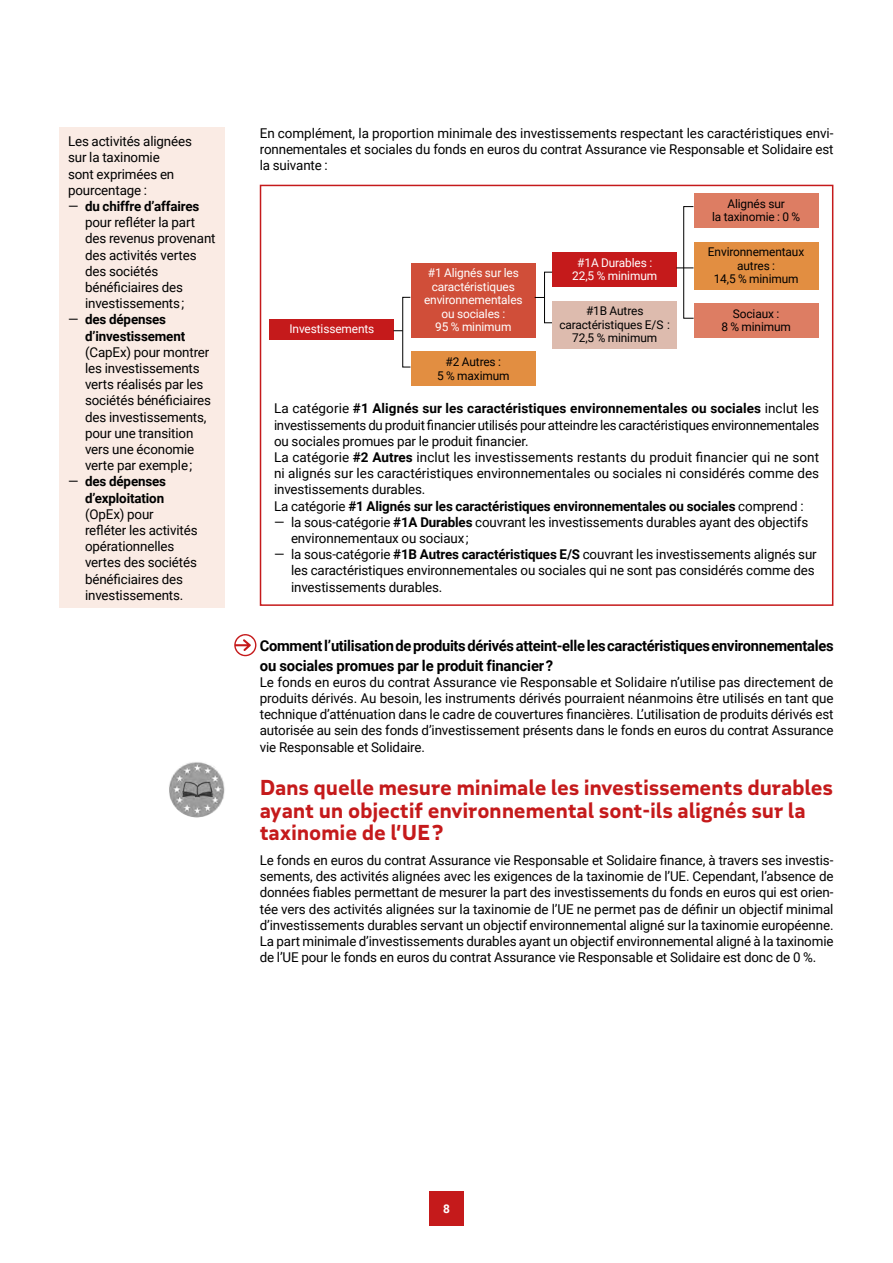
<style>
.page{position:relative;width:893px;height:1263px;background:#fff}
.page>*{position:absolute;margin:0;border:0;box-sizing:border-box;transform-origin:0 0}
.esp4__H3{font:700 21px/22.5px "MAIF";letter-spacing:-.01em;color:#c51a1b}
.H4{font:700 15px/19.5px "Roboto";letter-spacing:-.02em;color:#000}
.Texte_courant__P{font:13.5px/16.2px "Roboto";letter-spacing:-.01em;color:#000;text-align:justify}
.Bloc01_-_Liste_Nv1__P{font:13.5px/16.2px "Roboto";letter-spacing:-.01em;color:#000}
.Bloc01_Txt_courant_Etendue_Col_Esp4__P{font:13.5px/16.2px "Roboto";letter-spacing:-.01em;color:#000;text-align:justify}
.Bloc01_Txt_courant_Etendue_Col_P{font:13.5px/16.2px "Roboto";letter-spacing:-.01em;color:#000;text-align:justify}
.Texte_courant_esp2__P{font:13.5px/16.2px "Roboto";letter-spacing:-.01em;color:#000;text-align:justify}
.Bloc01_Txt_courant_Etendue_Col_P-2{font:700 13.5px "Roboto";letter-spacing:-.01em;color:#000}
.Bloc01_Txt_courant__P{font:13.5px/16.2px "Roboto";letter-spacing:-.01em;color:#000}
.Txt_courant_GRAPHIQUE_ROUGE_80__P{font:12px/13.5px "Roboto";letter-spacing:-.01em;color:#fff;text-align:center}
.Txt_courant_GRAPHIQUE_ORANGE__P{font:12px/13.5px "Roboto";letter-spacing:-.01em;color:#000;text-align:center}
.Txt_courant_GRAPHIQUE_ROSE__P{font:12px/13.5px "Roboto";letter-spacing:-.01em;color:#000;text-align:center}
.Txt_courant_GRAPHIQUE_ROUGE_60__P{font:12px/13.5px "Roboto";letter-spacing:-.01em;color:#000;text-align:center}
.Txt_courant_GRAPHIQUE_ROUGE__P{font:12px/13.5px "Roboto";letter-spacing:-.01em;color:#fff;text-align:center}
.t1{font:700 12px "Roboto";color:#fff}
.s1{font-weight:700}
.s2{font-weight:400}
</style>
<div class="page">
<div style="left:429px;top:1192px;width:34px;height:34px;background:#c51a1b"></div>
<div style="left:270px;top:319px;width:124px;height:21px;background:#c51a1b"></div>
<div style="left:411px;top:263px;width:124px;height:75px;background:#d04e39"></div>
<div style="left:411px;top:352px;width:124px;height:34px;background:#e28e41"></div>
<div style="left:553px;top:252px;width:124px;height:35px;background:#c51a1b"></div>
<div style="left:553px;top:301px;width:124px;height:48px;background:#ddbbae"></div>
<div style="left:694px;top:193px;width:124px;height:35px;background:#dd7d63"></div>
<div style="left:694px;top:242px;width:124px;height:48px;background:#e28e41"></div>
<div style="left:694px;top:303px;width:124px;height:35px;background:#dd7d63"></div>
<div style="left:402px;top:297px;width:9px;height:70px;border:1px solid #000"></div>
<div style="left:544px;top:272px;width:8px;height:51px;border:1px solid #000"></div>
<svg style="left:676px;top:268px;width:16px;height:1px"></svg>
<div style="left:683px;top:206px;width:11px;height:112px;border:1px solid #000"></div>
<div style="left:260px;top:185px;width:573px;height:421px;border:2px solid #c51a1b"></div>
<div style="left:60px;top:128px;width:165px;height:480px;background:#faebe4"></div>
<svg style="left:234px;top:634px;width:22px;height:22px"></svg>
<img style="left:168px;top:760px;width:58px;height:58px;border-radius:29px">
<p class="Bloc01_Txt_courant__P" style="left:68px;top:133px;width:125px">Les activités alignées sur la taxinomie<br>sont exprimées en pourcentage :</p>
<p class="Bloc01_-_Liste_Nv1__P" style="left:85px;top:198px;width:132px;text-indent:-17px">— <span class="s1">du chiffre d’affaires </span>pour refléter la part des revenus provenant des activités vertes des sociétés bénéficiaires des investissements ;</p>
<p class="Bloc01_-_Liste_Nv1__P" style="left:85px;top:311px;width:128px;text-indent:-17px">— <span class="s1">des dépenses d’investissement </span>(CapEx) pour montrer les investissements verts réalisés par les sociétés bénéficiaires des investissements, pour une transition vers une économie verte par exemple ;</p>
<p class="Bloc01_-_Liste_Nv1__P" style="left:85px;top:473px;width:114px;text-indent:-17px">— <span class="s1">des dépenses d’exploitation </span>(OpEx) pour refléter les activités opérationnelles vertes des sociétés bénéficiaires des investissements.</p>
<p class="Texte_courant_esp2__P" style="left:260px;top:124px;width:575px">En complément, la proportion minimale des investissements respectant les caractéristiques envi&shy;ronnementales et sociales du fonds en euros du contrat Assurance vie Responsable et Solidaire est la suivante :</p>
<p class="Txt_courant_GRAPHIQUE_ROUGE__P" style="left:290px;top:322px;width:86px">Investissements</p>
<p class="Txt_courant_GRAPHIQUE_ROUGE_80__P" style="left:424px;top:266px;width:100px">#1 Alignés sur les caractéristiques environnementales ou sociales :<br>95 % minimum</p>
<p class="Txt_courant_GRAPHIQUE_ORANGE__P" style="left:437px;top:355px;width:74px">#2 Autres :<br>5 % maximum</p>
<p class="Txt_courant_GRAPHIQUE_ROUGE__P" style="left:572px;top:255px;width:86px">#1A Durables :<br>22,5 % minimum</p>
<p class="Txt_courant_GRAPHIQUE_ROSE__P" style="left:559px;top:304px;width:112px">#1B Autres caractéristiques E/S :<br>72,5 % minimum</p>
<p class="Txt_courant_GRAPHIQUE_ROUGE_60__P" style="left:712px;top:196px;width:90px">Alignés sur<br>la taxinomie : 0 %</p>
<p class="Txt_courant_GRAPHIQUE_ORANGE__P" style="left:708px;top:245px;width:98px">Environnementaux autres :<br>14,5 % minimum</p>
<p class="Txt_courant_GRAPHIQUE_ROUGE_60__P" style="left:721px;top:306px;width:71px">Sociaux :<br>8 % minimum</p>
<p class="Bloc01_Txt_courant_Etendue_Col_Esp4__P" style="left:274px;top:400px;width:547px">La catégorie <span class="s1">#1 Alignés sur les caractéristiques environnementales ou sociales</span> inclut les investissements du produit financier utilisés pour atteindre les caractéristiques environnementales ou sociales promues par le produit financier.</p>
<p class="Bloc01_Txt_courant_Etendue_Col_P" style="left:274px;top:449px;width:547px">La catégorie <span class="s1">#2 Autres</span> inclut les investissements restants du produit financier qui ne sont ni alignés sur les caractéristiques environnementales ou sociales ni considérés comme des investissements durables.</p>
<p class="Bloc01_Txt_courant_Etendue_Col_P-2" style="left:274px;top:496px;width:531px"><span class="s2">La catégorie</span> #1 Alignés sur les caractéristiques environnementales ou sociales <span class="s2">comprend :</span></p>
<p class="Bloc01_-_Liste_Nv1__P" style="left:291px;top:513px;width:519px;text-indent:-17px">— la sous-catégorie <span class="s1">#1A Durables</span> couvrant les investissements durables ayant des objectifs environnementaux ou sociaux ;</p>
<p class="Bloc01_-_Liste_Nv1__P" style="left:291px;top:546px;width:527px;text-indent:-17px">— la sous-catégorie <span class="s1">#1B Autres caractéristiques E/S</span> couvrant les investissements alignés sur les caractéristiques environnementales ou sociales qui ne sont pas considérés comme des investissements durables.</p>
<h4 class="H4" style="left:260px;top:635px;width:575px">Comment l’utilisation de produits dérivés atteint-elle les caractéristiques environnementales ou sociales promues par le produit financier ?</h4>
<p class="Texte_courant__P" style="left:260px;top:673px;width:575px">Le fonds en euros du contrat Assurance vie Responsable et Solidaire n’utilise pas directement de produits dérivés. Au besoin, les instruments dérivés pourraient néanmoins être utilisés en tant que technique d’atténuation dans le cadre de couvertures financières. L’utilisation de produits dérivés est autorisée au sein des fonds d’investissement présents dans le fonds en euros du contrat Assurance vie Responsable et Solidaire.</p>
<h3 class="esp4__H3" style="left:260px;top:776px;width:575px">Dans quelle mesure minimale les investissements durables ayant un objectif environnemental sont-ils alignés sur la taxinomie de l’UE?</h3>
<p class="Texte_courant__P" style="left:260px;top:852px;width:575px">Le fonds en euros du contrat Assurance vie Responsable et Solidaire finance, à travers ses investis&shy;sements, des activités alignées avec les exigences de la taxinomie de l’UE. Cependant, l’absence de données fiables permettant de mesurer la part des investissements du fonds en euros qui est orien&shy;tée vers des activités alignées sur la taxinomie de l’UE ne permet pas de définir un objectif minimal d’investissements durables servant un objectif environnemental aligné sur la taxinomie européenne.<br>La part minimale d’investissements durables ayant un objectif environnemental aligné à la taxinomie de l’UE pour le fonds en euros du contrat Assurance vie Responsable et Solidaire est donc de 0 %.</p>
<p class="t1" style="left:443px;top:1201px;width:8px">8</p>
</div>
